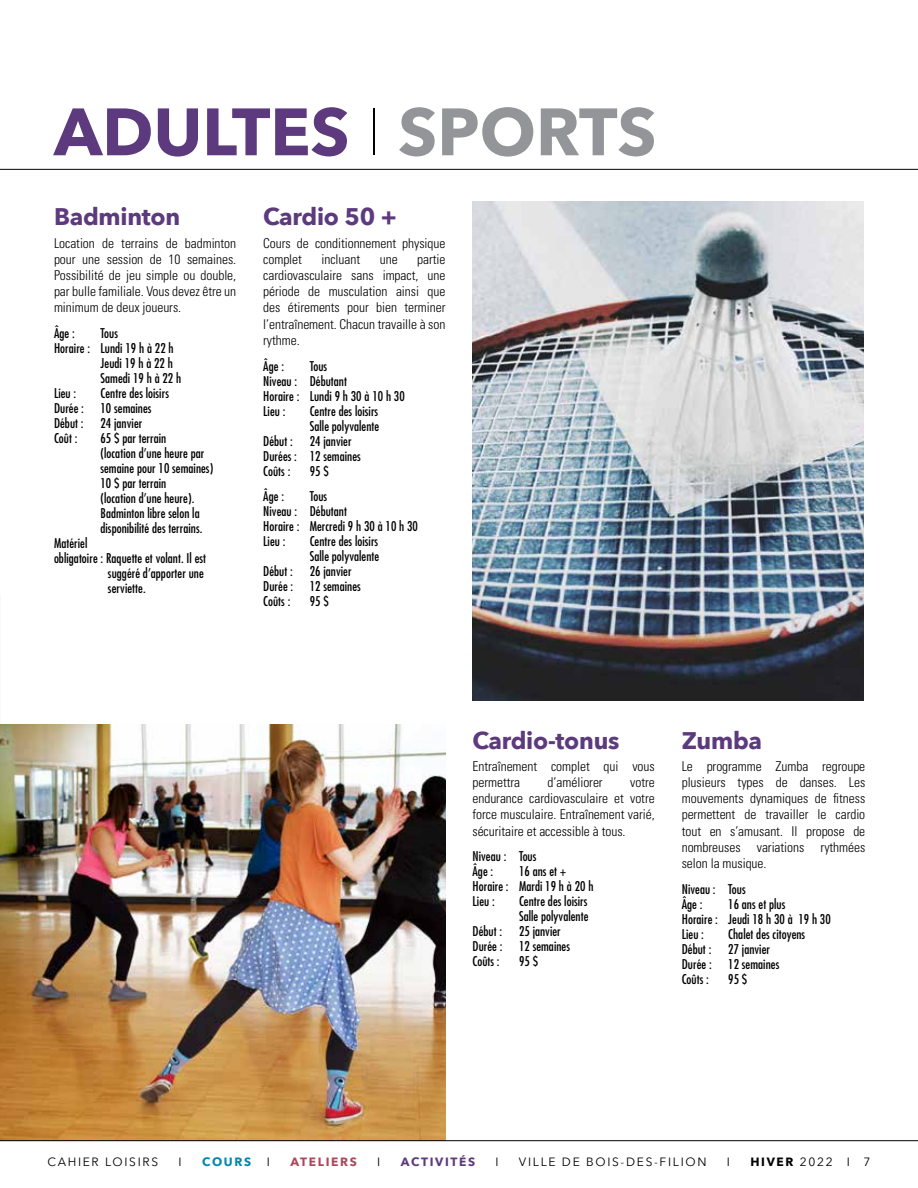
<style>
.page{position:relative;width:918px;height:1188px;background:#fff}
.page>*{position:absolute;margin:0;border:0;box-sizing:border-box;transform-origin:0 0}
.t1{font:700 66.15px "Avenir Next";color:#5d3a7e}
.t2{font:700 24px "Avenir Next";letter-spacing:-.01em;color:#5d3a7e}
.t3{font:300 condensed 13.5px/16.2px "Univers";letter-spacing:-.005em;color:#000;text-align:justify}
.t4{font:condensed 13.2px/15px "Futura";letter-spacing:.005em;color:#000}
.t5{font:12px "Avenir Next";letter-spacing:.14em;color:#000}
.t6{font:700 12px "Avenir Next";letter-spacing:.14em;color:#5d3a7e}
.t7{font:700 12px "Avenir Next";letter-spacing:.14em;color:#aa475a}
.t8{font:700 12px "Avenir Next";letter-spacing:.14em;color:#0085b1}
.s1{font-weight:200;color:#000}
.s2{color:#939598}
.s3{font-weight:700}
</style>
<div class="page">
<img style="left:0;top:725px;width:446px;height:415px">
<img style="left:472px;top:201px;width:392px;height:500px">
<hr style="left:0;top:169px;width:918px;height:1px;background:#000">
<hr style="left:0;top:1140px;width:918px;height:1px;background:#000">
<h1 class="t1" style="left:54px;top:75px;width:604px">ADULTES <span class="s1">I</span> <span class="s2">SPORTS</span></h1>
<h2 class="t2" style="left:54px;top:196px;width:128px">Badminton</h2>
<p class="t3" style="left:54px;top:234px;width:184px">Location de terrains de badminton pour une session de 10 semaines.<br>Possibilité de jeu simple ou double, par bulle familiale. Vous devez être un minimum de deux joueurs.</p>
<p class="t4" style="left:54px;top:325px;width:22px">Âge :</p>
<p class="t4" style="left:101px;top:325px;width:19px">Tous</p>
<p class="t4" style="left:54px;top:340px;width:121px">Horaire : Lundi 19 h à 22 h</p>
<p class="t4" style="left:101px;top:355px;width:74px">Jeudi 19 h à 22 h</p>
<p class="t4" style="left:101px;top:370px;width:82px">Samedi 19 h à 22 h</p>
<p class="t4" style="left:54px;top:385px;width:24px">Lieu :</p>
<p class="t4" style="left:101px;top:385px;width:70px">Centre des loisirs</p>
<p class="t4" style="left:54px;top:400px;width:32px">Durée :</p>
<p class="t4" style="left:101px;top:400px;width:53px">10 semaines</p>
<p class="t4" style="left:54px;top:415px;width:31px">Début :</p>
<p class="t4" style="left:101px;top:415px;width:43px">24 janvier</p>
<p class="t4" style="left:54px;top:430px;width:25px">Coût :</p>
<p class="t4" style="left:101px;top:430px;width:114px">65 $ par terrain<br>(location d’une heure par semaine pour 10 semaines)<br>10 $ par terrain<br>(location d’une heure).<br>Badminton libre selon la disponibilité des terrains.</p>
<p class="t4" style="left:54px;top:535px;width:35px">Matériel</p>
<p class="t4" style="left:54px;top:550px;width:154px">obligatoire : Raquette et volant. Il est</p>
<p class="t4" style="left:108px;top:565px;width:97px">suggéré d’apporter une</p>
<p class="t4" style="left:108px;top:580px;width:39px">serviette.</p>
<h2 class="t2" style="left:263px;top:196px;width:135px">Cardio 50 +</h2>
<p class="t3" style="left:263px;top:234px;width:184px">Cours de conditionnement physique complet</p>
<p class="t3" style="left:263px;top:251px;width:184px;text-indent:154px">partie cardiovasculaire sans impact, une période de musculation ainsi que des étirements pour bien terminer l’entraînement. Chacun travaille à son rythme.</p>
<p class="t4" style="left:263px;top:358px;width:22px">Âge :</p>
<p class="t3" style="left:322px;top:251px;width:40px">incluant</p>
<p class="t3" style="left:380px;top:251px;width:19px">une</p>
<p class="t4" style="left:263px;top:358px;width:143px;text-indent:47px">Tous<br>Niveau : Débutant<br>Horaire : Lundi 9 h 30 à 10 h 30<br>Lieu :</p>
<p class="t4" style="left:310px;top:403px;width:71px">Centre des loisirs<br>Salle polyvalente</p>
<p class="t4" style="left:263px;top:433px;width:31px">Début :</p>
<p class="t4" style="left:263px;top:433px;width:99px;text-indent:47px">24 janvier<br>Durées : 12 semaines<br>Coûts :</p>
<p class="t4" style="left:310px;top:463px;width:21px">95$</p>
<p class="t4" style="left:263px;top:489px;width:22px">Âge :</p>
<p class="t4" style="left:263px;top:489px;width:156px;text-indent:47px">Tous<br>Niveau : Débutant<br>Horaire : Mercredi 9 h 30 à 10 h 30<br>Lieu :</p>
<p class="t4" style="left:310px;top:534px;width:71px">Centre des loisirs<br>Salle polyvalente</p>
<p class="t4" style="left:263px;top:564px;width:31px">Début :</p>
<p class="t4" style="left:310px;top:564px;width:43px">26 janvier</p>
<p class="t4" style="left:263px;top:579px;width:32px">Durée :</p>
<p class="t4" style="left:310px;top:579px;width:53px">12 semaines</p>
<p class="t4" style="left:263px;top:594px;width:29px">Coûts :</p>
<p class="t4" style="left:310px;top:594px;width:21px">95$</p>
<h2 class="t2" style="left:472px;top:719px;width:149px">Cardio-tonus</h2>
<p class="t3" style="left:472px;top:758px;width:184px">Entraînement complet qui vous permettra</p>
<p class="t3" style="left:548px;top:774px;width:57px">d’améliorer</p>
<p class="t3" style="left:472px;top:774px;width:184px;text-indent:158px">votre endurance cardiovasculaire et votre force musculaire. Entraînement varié, sécuritaire et accessible à tous.</p>
<p class="t4" style="left:472px;top:849px;width:65px">Niveau : Tous<br>Âge :</p>
<p class="t4" style="left:472px;top:864px;width:122px;text-indent:47px">16 ans et +<br>Horaire : Mardi 19 h à 20 h<br>Lieu :</p>
<p class="t4" style="left:519px;top:894px;width:71px">Centre des loisirs<br>Salle polyvalente</p>
<p class="t4" style="left:472px;top:924px;width:31px">Début :</p>
<p class="t4" style="left:519px;top:924px;width:43px">25 janvier</p>
<p class="t4" style="left:472px;top:939px;width:32px">Durée :</p>
<p class="t4" style="left:519px;top:939px;width:53px">12 semaines</p>
<p class="t4" style="left:472px;top:954px;width:29px">Coûts :</p>
<p class="t4" style="left:519px;top:954px;width:21px">95$</p>
<h2 class="t2" style="left:682px;top:719px;width:82px">Zumba</h2>
<p class="t3" style="left:682px;top:758px;width:185px">Le programme Zumba regroupe plusieurs types de danses. Les mouvements dynamiques de fitness permettent de travailler le cardio tout en s’amusant. Il propose de nombreuses variations rythmées selon la musique.</p>
<p class="t4" style="left:682px;top:881px;width:65px">Niveau : Tous<br>Âge :</p>
<p class="t4" style="left:682px;top:896px;width:151px;text-indent:47px">16 ans et plus<br>Horaire : Jeudi 18 h 30 à 19 h 30<br>Lieu :</p>
<p class="t4" style="left:728px;top:926px;width:79px">Chalet des citoyens</p>
<p class="t4" style="left:682px;top:941px;width:31px">Début :</p>
<p class="t4" style="left:728px;top:941px;width:43px">27 janvier</p>
<p class="t4" style="left:682px;top:956px;width:32px">Durée :</p>
<p class="t4" style="left:728px;top:956px;width:53px">12 semaines</p>
<p class="t4" style="left:682px;top:971px;width:29px">Coûts :</p>
<p class="t4" style="left:728px;top:971px;width:21px">95$</p>
<p class="t5" style="left:48px;top:1152px;width:112px">CAHIER LOISIRS</p>
<p class="t5" style="left:179px;top:1152px;width:5px">I</p>
<p class="t8" style="left:202px;top:1152px;width:51px">COURS</p>
<p class="t5" style="left:267px;top:1152px;width:5px">I</p>
<p class="t7" style="left:290px;top:1152px;width:68px">ATELIERS</p>
<p class="t5" style="left:377px;top:1152px;width:5px">I</p>
<p class="t6" style="left:401px;top:1152px;width:76px">ACTIVITÉS</p>
<p class="t5" style="left:496px;top:1152px;width:5px">I</p>
<p class="t5" style="left:519px;top:1152px;width:189px">VILLE DE BOIS-DES-FILION</p>
<p class="t5" style="left:727px;top:1152px;width:5px">I</p>
<p class="t5" style="left:750px;top:1152px;width:122px"><span class="s3">HIVER</span> 2022 I 7</p>
</div>
